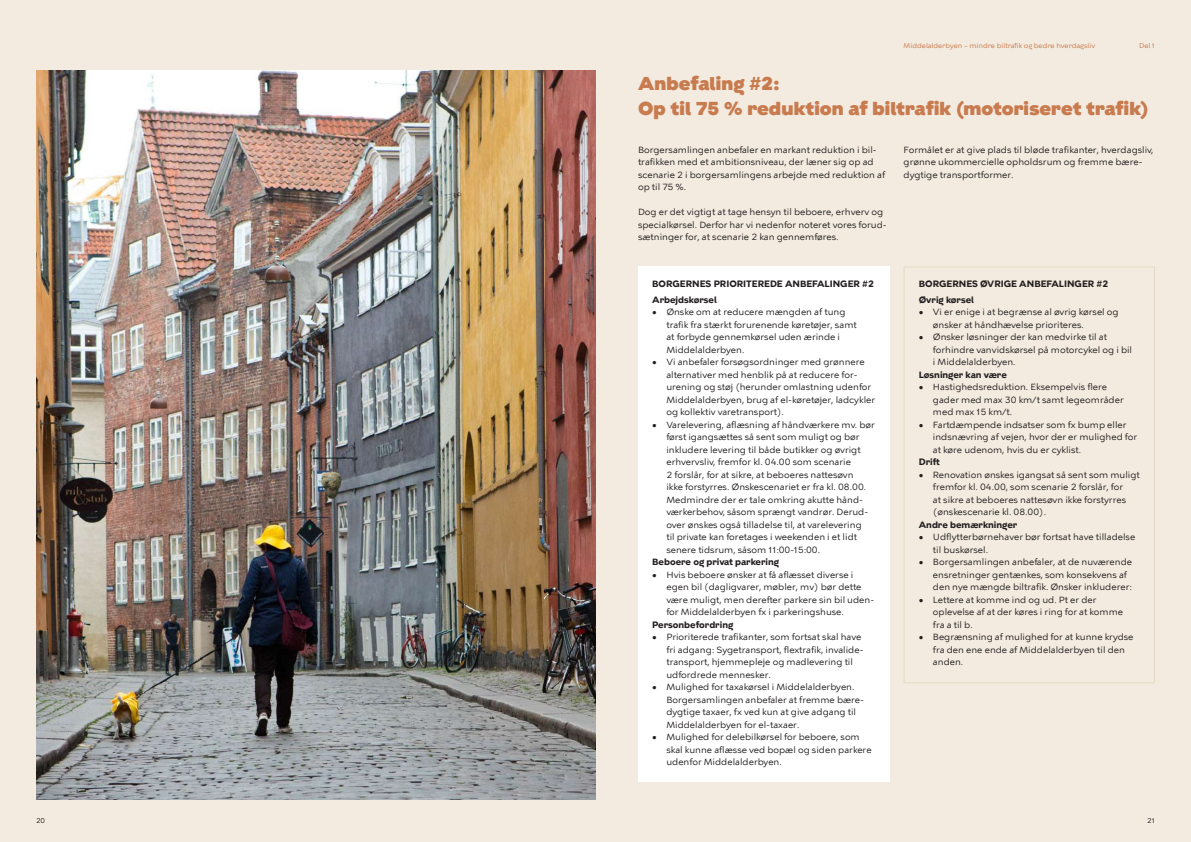
<style>
.page{position:relative;width:1191px;height:842px;background:#f3ebdf}
.page>*{position:absolute;margin:0;border:0;box-sizing:border-box;transform-origin:0 0}
.t1{font:900 18.8px/25px "KBH";letter-spacing:.005em;color:#c97b50}
.t2{font:9px/12.5px "KBH Tekst";color:#231f20}
.t3{font:700 9px "KBH";color:#231f20}
.t4{font:700 9px "KBH Tekst";color:#231f20}
.t5{font:7px "KBH";color:#c97b50}
.t6{font:7px "KBH";color:#231f20}
</style>
<div class="page">
<img style="left:36px;top:71px;width:559px;height:728px">
<div style="left:903px;top:266px;width:252px;height:417px;border:1px solid #e7dac5"></div>
<div style="left:638px;top:266px;width:251px;height:516px;background:#fff"></div>
<p class="t5" style="left:903px;top:41px;width:193px">Middelalderbyen – mindre biltrafik og bedre hverdagsliv</p>
<p class="t5" style="left:1139px;top:41px;width:17px">Del 1</p>
<h1 class="t1" style="left:638px;top:71px;width:512px">Anbefaling #2:<br>Op til 75 % reduktion af biltrafik (motoriseret trafik)</h1>
<p class="t2" style="left:638px;top:143px;width:249px">Borgersamlingen anbefaler en markant reduktion i bil&shy;trafikken med et ambitionsniveau, der læner sig op ad scenarie 2 i borgersamlingens arbejde med reduktion af op til 75 %.</p>
<p class="t2" style="left:638px;top:206px;width:250px">Dog er det vigtigt at tage hensyn til beboere, erhverv og specialkørsel. Derfor har vi nedenfor noteret vores forud&shy;sætninger for, at scenarie 2 kan gennemføres.</p>
<p class="t2" style="left:903px;top:143px;width:251px">Formålet er at give plads til bløde trafikanter, hverdagsliv, grønne ukommercielle opholdsrum og fremme bære&shy;dygtige transportformer.</p>
<p class="t4" style="left:652px;top:279px;width:223px">BORGERNES PRIORITEREDE ANBEFALINGER #2</p>
<p class="t3" style="left:652px;top:294px;width:66px">Arbejdskørsel</p>
<p class="t2" style="left:666px;top:306px;width:192px;text-indent:-14px">• Ønske om at reducere mængden af tung trafik fra stærkt forurenende køretøjer, samt at forbyde gennemkørsel uden ærinde i Middelalderbyen.</p>
<p class="t2" style="left:666px;top:356px;width:210px;text-indent:-14px">• Vi anbefaler forsøgsordninger med grønnere alternativer med henblik på at reducere for&shy;urening og støj (herunder omlastning udenfor Middelalderbyen, brug af el-køretøjer, ladcykler og kollektiv varetransport).</p>
<p class="t2" style="left:666px;top:418px;width:210px;text-indent:-14px">• Varelevering, aflæsning af håndværkere mv. bør først igangsættes så sent som muligt og bør inkludere levering til både butikker og øvrigt erhvervsliv, fremfor kl. 04.00 som scenarie<br>2 forslår, for at sikre, at beboeres nattesøvn<br>ikke forstyrres. Ønskescenariet er fra kl. 08.00.<br>Medmindre der er tale omkring akutte hånd&shy;værkerbehov, såsom sprængt vandrør. Derud&shy;over ønskes også tilladelse til, at varelevering<br>til private kan foretages i weekenden i et lidt senere tidsrum, såsom 11:00-15:00.</p>
<p class="t3" style="left:652px;top:557px;width:128px">Beboere og privat parkering</p>
<p class="t2" style="left:666px;top:568px;width:209px;text-indent:-14px">• Hvis beboere ønsker at få aflæsset diverse i egen bil (dagligvarer, møbler, mv) bør dette være muligt, men derefter parkere sin bil uden&shy;for Middelalderbyen fx i parkeringshuse.</p>
<p class="t3" style="left:652px;top:619px;width:83px">Personbefordring</p>
<p class="t2" style="left:666px;top:631px;width:199px;text-indent:-14px">• Prioriterede trafikanter, som fortsat skal have fri adgang: Sygetransport, flextrafik, invalide&shy;transport, hjemmepleje og madlevering til udfordrede mennesker.</p>
<p class="t2" style="left:666px;top:681px;width:199px;text-indent:-14px">• Mulighed for taxakørsel i Middelalderbyen.<br>Borgersamlingen anbefaler at fremme bære&shy;dygtige taxaer, fx ved kun at give adgang til Middelalderbyen for el-taxaer.</p>
<p class="t2" style="left:666px;top:731px;width:207px;text-indent:-14px">• Mulighed for delebilkørsel for beboere, som skal kunne aflæsse ved bopæl og siden parkere udenfor Middelalderbyen.</p>
<p class="t4" style="left:918px;top:279px;width:191px">BORGERNES ØVRIGE ANBEFALINGER #2</p>
<p class="t3" style="left:918px;top:294px;width:57px">Øvrig kørsel</p>
<p class="t2" style="left:933px;top:306px;width:187px;text-indent:-14px">• Vi er enige i at begrænse al øvrig kørsel og ønsker at håndhævelse prioriteres.</p>
<p class="t2" style="left:933px;top:331px;width:201px;text-indent:-14px">• Ønsker løsninger der kan medvirke til at forhindre vanvidskørsel på motorcykel og i bil i Middelalderbyen.</p>
<p class="t3" style="left:918px;top:369px;width:90px">Løsninger kan være</p>
<p class="t2" style="left:933px;top:381px;width:192px;text-indent:-14px">• Hastighedsreduktion. Eksempelvis flere gader med max 30 km/t samt legeområder med max 15 km/t.</p>
<p class="t2" style="left:933px;top:418px;width:206px;text-indent:-14px">• Fartdæmpende indsatser som fx bump eller indsnævring af vejen, hvor der er mulighed for at køre udenom, hvis du er cyklist.</p>
<p class="t3" style="left:918px;top:457px;width:22px">Drift</p>
<p class="t2" style="left:933px;top:468px;width:208px;text-indent:-14px">• Renovation ønskes igangsat så sent som muligt fremfor kl. 04.00, som scenarie 2 forslår, for<br>at sikre at beboeres nattesøvn ikke forstyrres (ønskescenarie kl. 08.00).</p>
<p class="t3" style="left:918px;top:519px;width:100px">Andre bemærkninger</p>
<p class="t2" style="left:933px;top:531px;width:204px;text-indent:-14px">• Udflytterbørnehaver bør fortsat have tilladelse til buskørsel.</p>
<p class="t2" style="left:933px;top:556px;width:201px;text-indent:-14px">• Borgersamlingen anbefaler, at de nuværende ensretninger gentænkes, som konsekvens af den nye mængde biltrafik. Ønsker inkluderer:</p>
<p class="t2" style="left:933px;top:593px;width:192px;text-indent:-14px">• Lettere at komme ind og ud. Pt er der oplevelse af at der køres i ring for at komme fra a til b.</p>
<p class="t2" style="left:933px;top:631px;width:202px;text-indent:-14px">• Begrænsning af mulighed for at kunne krydse fra den ene ende af Middelalderbyen til den anden.</p>
<p class="t6" style="left:36px;top:816px;width:11px">20</p>
<p class="t6" style="left:1147px;top:816px;width:9px">21</p>
</div>
